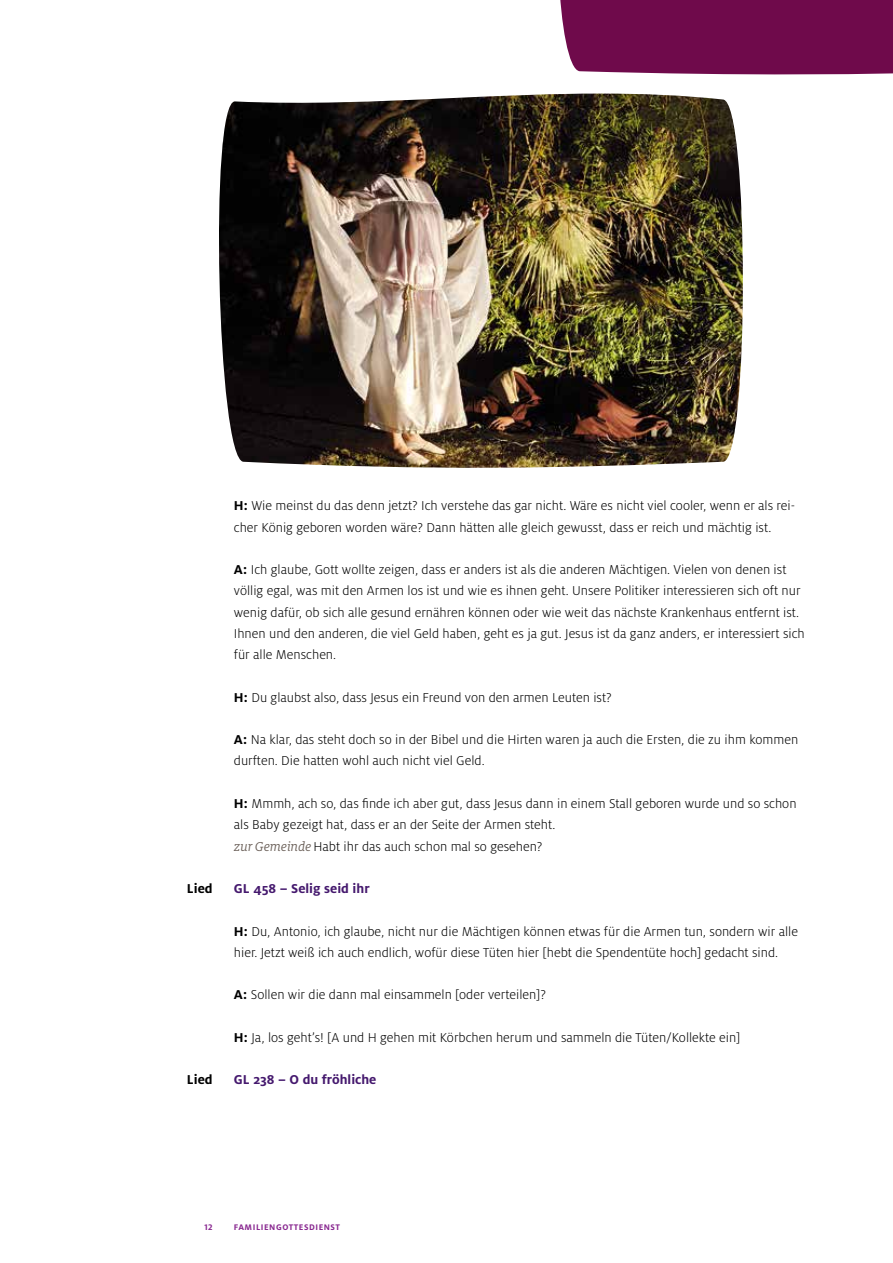
<style>
.page{position:relative;width:893px;height:1263px;background:#fff}
.page>*{position:absolute;margin:0;border:0;box-sizing:border-box;transform-origin:0 0}
.t1{font:300 14.25px/21.3px "Milo OT";color:#000}
.t2{font:700 14.25px "Milo OT";color:#45196e}
.t3{font:700 14.25px "Milo OT";color:#000}
.t4{font:700 9px "Milo OT";letter-spacing:.06em;color:#892890}
.s1{font-weight:700}
.s2{font-family:"Milo Slab Pro";font-weight:400;font-style:italic;color:#6a5f58}
</style>
<div class="page">
<img style="left:219px;top:94px;width:524px;height:374px">
<div style="left:560px;top:0;width:333px;height:75px;background:#6f0a4b"></div>
<p class="t3" style="left:187px;top:880px;width:27px">Lied</p>
<p class="t3" style="left:187px;top:1072px;width:27px">Lied</p>
<p class="t1" style="left:234px;top:495px;width:563px"><span class="s1">H:</span> Wie meinst du das denn jetzt? Ich verstehe das gar nicht. Wäre es nicht viel cooler, wenn er als rei&shy;cher König geboren worden wäre? Dann hätten alle gleich gewusst, dass er reich und mächtig ist.</p>
<p class="t1" style="left:234px;top:559px;width:572px"><span class="s1">A:</span> Ich glaube, Gott wollte zeigen, dass er anders ist als die anderen Mächtigen. Vielen von denen ist völlig egal, was mit den Armen los ist und wie es ihnen geht. Unsere Politiker interessieren sich oft nur wenig dafür, ob sich alle gesund ernähren können oder wie weit das nächste Krankenhaus entfernt ist.<br>Ihnen und den anderen, die viel Geld haben, geht es ja gut. Jesus ist da ganz anders, er interessiert sich für alle Menschen.</p>
<p class="t1" style="left:234px;top:687px;width:379px"><span class="s1">H:</span> Du glaubst also, dass Jesus ein Freund von den armen Leuten ist?</p>
<p class="t1" style="left:234px;top:729px;width:566px"><span class="s1">A:</span> Na klar, das steht doch so in der Bibel und die Hirten waren ja auch die Ersten, die zu ihm kommen durften. Die hatten wohl auch nicht viel Geld.</p>
<p class="t1" style="left:234px;top:793px;width:564px"><span class="s1">H:</span> Mmmh, ach so, das finde ich aber gut, dass Jesus dann in einem Stall geboren wurde und so schon als Baby gezeigt hat, dass er an der Seite der Armen steht.<br><span class="s2">zur Gemeinde</span> Habt ihr das auch schon mal so gesehen?</p>
<p class="t2" style="left:234px;top:880px;width:137px">GL 458 – Selig seid ihr</p>
<p class="t1" style="left:234px;top:921px;width:566px"><span class="s1">H:</span> Du, Antonio, ich glaube, nicht nur die Mächtigen können etwas für die Armen tun, sondern wir alle hier. Jetzt weiß ich auch endlich, wofür diese Tüten hier [hebt die Spendentüte hoch] gedacht sind.</p>
<p class="t1" style="left:234px;top:984px;width:314px"><span class="s1">A:</span> Sollen wir die dann mal einsammeln [oder verteilen]?</p>
<p class="t1" style="left:234px;top:1027px;width:508px"><span class="s1">H:</span> Ja, los geht’s! [A und H gehen mit Körbchen herum und sammeln die Tüten/Kollekte ein]</p>
<p class="t2" style="left:234px;top:1072px;width:144px">GL 238 – O du fröhliche</p>
<p class="t4" style="left:204px;top:1222px;width:10px">12</p>
<p class="t4" style="left:234px;top:1222px;width:108px">FAMILIENGOTTESDIENST</p>
</div>
